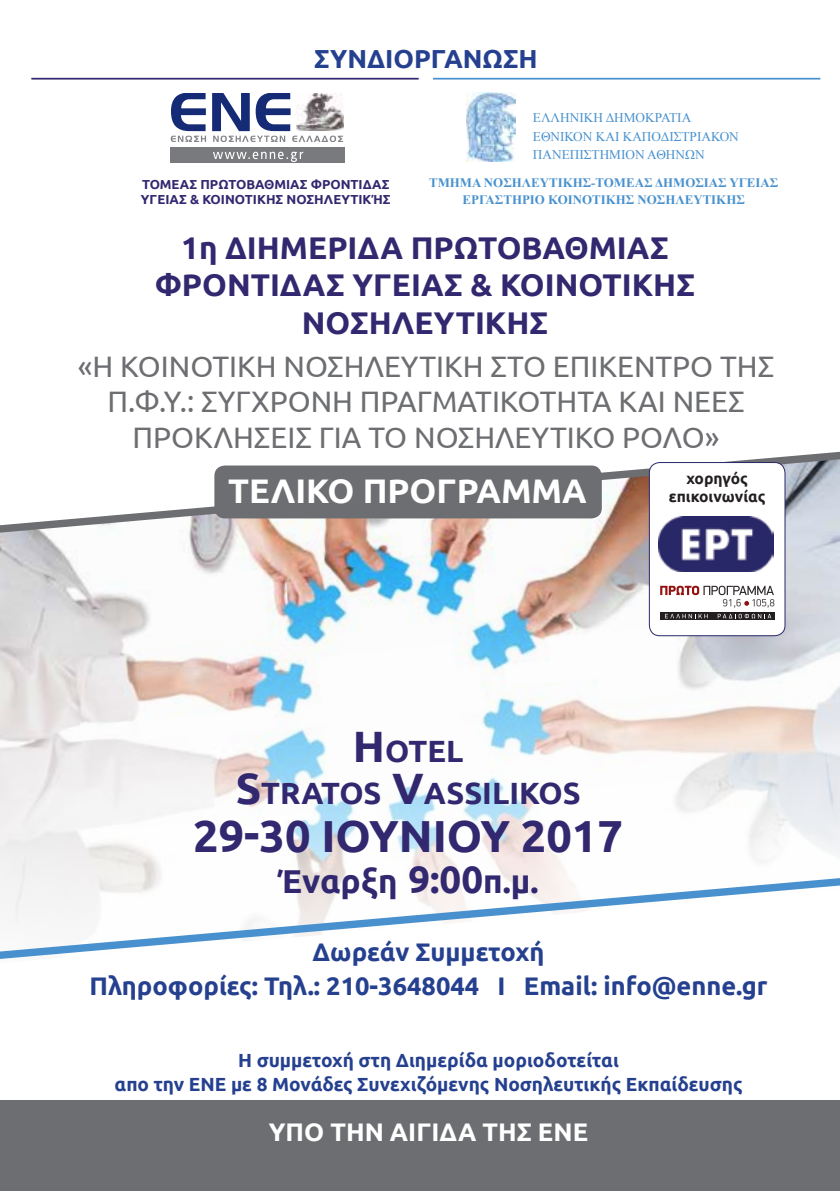
<style>
.page{position:relative;width:840px;height:1191px;background:#fff}
.page>*{position:absolute;margin:0;border:0;box-sizing:border-box;transform-origin:0 0}
.t1{font:700 44.8px "Ubuntu";color:#31286f}
.t2{font:700 34px "Ubuntu";color:#fff}
.t3{font:700 33px "Ubuntu";color:#31286f}
.t4{font:700 31.4px/37.6px "Ubuntu";color:#31286f;text-align:center}
.t5{font:700 30.8px/42.2px "Ubuntu";color:#31286f;text-align:center}
.t6{font:29.6px/35.4px "Ubuntu";color:#6d6e71;text-align:center}
.t7{font:700 26px "Ubuntu";color:#25408f}
.t8{font:700 25.4px/34.8px "Ubuntu";color:#25408f;text-align:center}
.t9{font:700 25.4px "Ubuntu";color:#fff}
.t10{font:700 19px/24px "Ubuntu";color:#25408f;text-align:center}
.t11{font:700 15.6px/18.6px "Ubuntu";color:#231f20;text-align:center}
.t12{font:13.2px/18.6px "Times New Roman";color:#4891ce}
.t13{font:700 13px/14.8px "Ubuntu";color:#31286f}
.t14{font:700 12.8px/16.6px "Times New Roman";color:#4891ce;text-align:center}
.s1{font-size:43.8px}
.s2{font-size:38.2px}
</style>
<div class="page">
<svg style="left:171px;top:93px;width:35px;height:49px"></svg>
<svg style="left:212px;top:93px;width:131px;height:49px"></svg>
<div style="left:170px;top:148px;width:175px;height:15px;background:#797a7d"></div>
<svg style="left:213px;top:152px;width:90px;height:10px"></svg>
<img style="left:0;top:532px;width:839px;height:346px">
<div style="left:0;top:1100px;width:839px;height:91px;background:#6d6e71"></div>
<svg style="left:0;top:452px;width:839px;height:80px"></svg>
<svg style="left:0;top:878px;width:839px;height:81px"></svg>
<img style="left:466px;top:93px;width:49px;height:68px">
<hr style="left:31px;top:78px;width:387px;height:2px;background:#31286f">
<hr style="left:433px;top:78px;width:386px;height:2px;background:#4891ce">
<div style="left:649px;top:462px;width:135px;height:173px;background:#fff;border-radius:10px"></div>
<div style="left:648px;top:462px;width:137px;height:174px;border:1px solid #292868;border-radius:10px"></div>
<img style="left:658px;top:517px;width:114px;height:54px">
<svg style="left:660px;top:612px;width:113px;height:7px"></svg>
<svg style="left:660px;top:585px;width:114px;height:23px"></svg>
<svg style="left:664px;top:614px;width:43px;height:4px"></svg>
<svg style="left:717px;top:614px;width:53px;height:4px"></svg>
<div style="left:214px;top:465px;width:387px;height:53px;background:#6d6e71;border-radius:10px"></div>
<p class="t7" style="left:314px;top:43px;width:35px">Συνδιοργάνωση</p>
<p class="t13" style="left:141px;top:177px;width:251px">ΤΟΜΕΑΣ ΠΡΩΤΟΒΑΘΜΙΑΣ ΦΡΟΝΤΙΔΑΣ<br>ΥΓΕΙΑΣ &amp; ΚΟΙΝΟΤΙΚΗΣ ΝΟΣΗΛΕΥΤΙΚΉΣ</p>
<p class="t12" style="left:532px;top:108px;width:207px">ΕΛΛΗΝΙΚΗ ΔΗΜΟΚΡΑΤΙΑ<br>EΘΝΙΚΟΝ ΚΑΙ ΚΑΠΟΔΙΣΤΡΙΑΚΟΝ<br>ΠΑΝΕΠΙΣΤΗΜΙΟΝ ΑΘΗΝΩΝ</p>
<p class="t14" style="left:429px;top:174px;width:350px">ΤΜΗΜΑ ΝΟΣΗΛΕΥΤΙΚΗΣ-ΤΟΜΕΑΣ ΔΗΜΟΣΙΑΣ ΥΓΕΙΑΣ<br>ΕΡΓΑΣΤΗΡΙΟ ΚΟΙΝΟΤΙΚΗΣ ΝΟΣΗΛΕΥΤΙΚΗΣ</p>
<p class="t4" style="left:155px;top:228px;width:541px">1η ΔΙΗΜΕΡΙΔΑ ΠΡΩΤΟΒΑΘΜΙΑΣ<br>ΦΡΟΝΤΙΔΑΣ ΥΓΕΙΑΣ &amp; ΚΟΙΝΟΤΙΚΗΣ<br>ΝΟΣΗΛΕΥΤΙΚΗΣ</p>
<p class="t6" style="left:78px;top:348px;width:697px">«Η ΚΟΙΝΟΤΙΚΗ ΝΟΣΗΛΕΥΤΙΚΗ ΣΤΟ ΕΠΙΚΕΝΤΡΟ ΤΗΣ<br>Π.Φ.Υ.: ΣΥΓΧΡΟΝΗ ΠΡΑΓΜΑΤΙΚΟΤΗΤΑ ΚΑΙ ΝΕΕΣ<br>ΠΡΟΚΛΗΣΕΙΣ ΓΙΑ ΤΟ ΝΟΣΗΛΕΥΤΙΚΟ ΡΟΛΟ»</p>
<p class="t2" style="left:228px;top:470px;width:43px">Τελικό</p>
<p class="t2" style="left:362px;top:470px;width:51px">Πρόγραμμα</p>
<p class="t11" style="left:668px;top:469px;width:98px">χορηγός επικοινωνίας</p>
<p class="t5" style="left:235px;top:729px;width:344px"><span class="s1">H</span>OTEL<br><span class="s1">S</span>TRATOS <span class="s1">V</span>ASS ILIKOS</p>
<h1 class="t1" style="left:193px;top:808px;width:172px">29-30 Ιουνίου</h1>
<h1 class="t1" style="left:520px;top:808px;width:103px">2017</h1>
<p class="t3" style="left:277px;top:861px;width:262px">Έναρξη <span class="s2">9:00</span>π.μ.</p>
<p class="t8" style="left:89px;top:933px;width:679px">Δωρεάν Συμμετοχή<br>Πληροφορίες: Τηλ.: 210-3648044 I Email: info@enne.gr</p>
<p class="t10" style="left:114px;top:1047px;width:629px">Η συμμετοχή στη Διημερίδα μοριοδοτείται<br>απο την ΕΝΕ με 8 Μονάδες Συνεχιζόμενης Νοσηλευτικής Εκπαίδευσης</p>
<p class="t9" style="left:269px;top:1116px;width:321px">ΥΠΟ ΤΗΝ ΑΙΓΙΔΑ ΤΗΣ ΕΝΕ</p>
</div>
